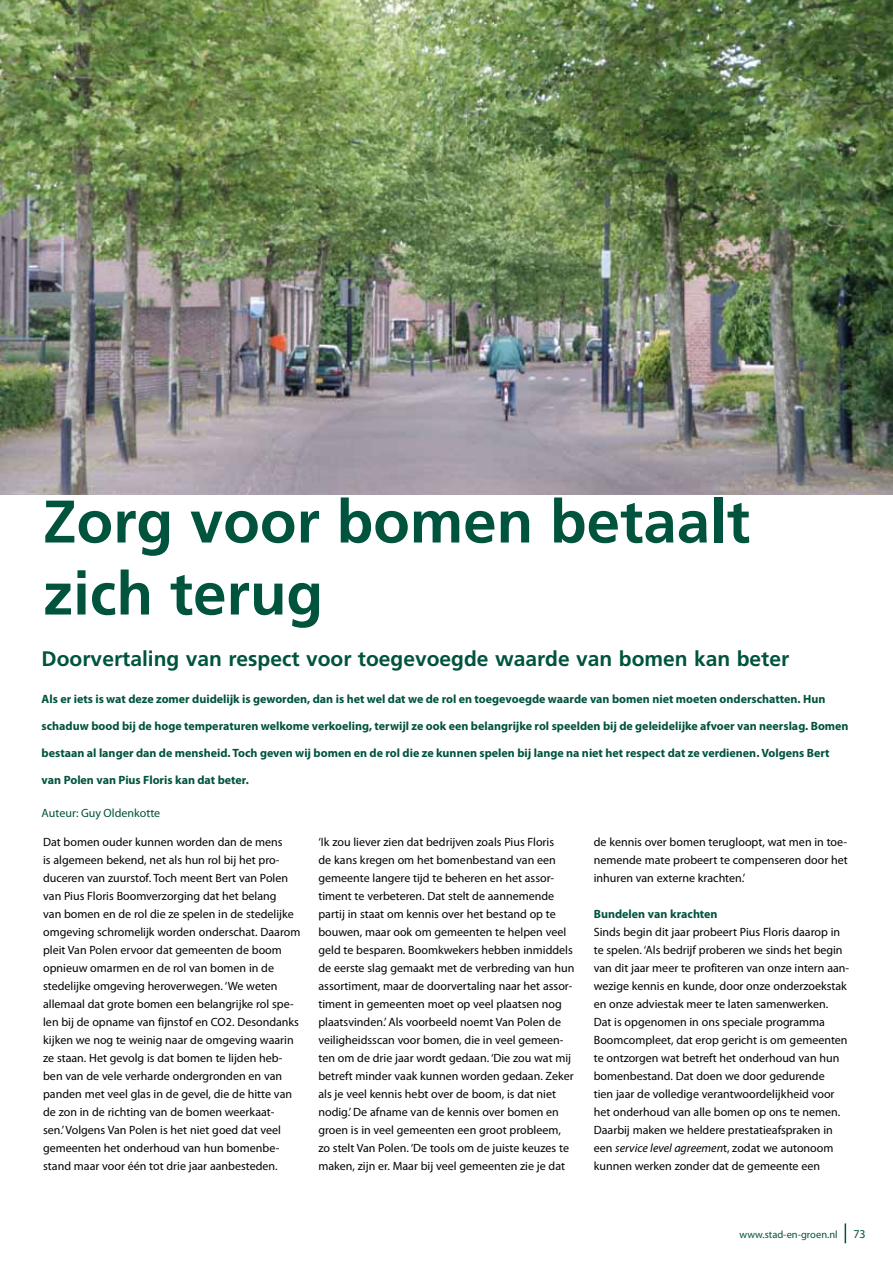
<style>
.page{position:relative;width:893px;height:1263px;background:#fff}
.page>*{position:absolute;margin:0;border:0;box-sizing:border-box;transform-origin:0 0}
.t1{font:700 60px/72px "Frutiger";color:#00533d}
.t2{font:700 21px "Frutiger";color:#00533d}
.t3{font:12px/18px "Myriad Pro";color:#000}
.t4{font:700 12px "Myriad Pro";color:#00533d}
.t5{font:12px "Myriad Pro";color:#00533d}
.t6{font:10.5px "Myriad Pro";color:#00533d}
.s1{font-style:italic}
</style>
<div class="page">
<svg style="left:845px;top:1223px;width:1px;height:20px"></svg>
<img style="left:0;top:0;width:893px;height:494px">
<h1 class="t1" style="left:43px;top:485px;width:708px">Zorg voor bomen betaalt zich terug</h1>
<h2 class="t2" style="left:42px;top:646px;width:749px">Doorvertaling van respect voor toegevoegde waarde van bomen kan beter</h2>
<p class="t4" style="left:42px;top:691px;width:785px">Als er iets is wat deze zomer duidelijk is geworden, dan is het wel dat we de rol en toegevoegde waarde van bomen niet moeten onderschatten. Hun</p>
<p class="t4" style="left:42px;top:718px;width:808px">schaduw bood bij de hoge temperaturen welkome verkoeling, terwijl ze ook een belangrijke rol speelden bij de geleidelijke afvoer van neerslag. Bomen</p>
<p class="t4" style="left:42px;top:745px;width:789px">bestaan al langer dan de mensheid. Toch geven wij bomen en de rol die ze kunnen spelen bij lange na niet het respect dat ze verdienen. Volgens Bert</p>
<p class="t4" style="left:42px;top:772px;width:209px">van Polen van Pius Floris kan dat beter.</p>
<p class="t5" style="left:42px;top:806px;width:120px">Auteur: Guy Oldenkotte</p>
<p class="t3" style="left:43px;top:833px;width:259px">Dat bomen ouder kunnen worden dan de mens<br>is algemeen bekend, net als hun rol bij het pro&shy;duceren van zuurstof. Toch meent Bert van Polen van Pius Floris Boomverzorging dat het belang<br>van bomen en de rol die ze spelen in de stedelijke omgeving schromelijk worden onderschat. Daarom pleit Van Polen ervoor dat gemeenten de boom opnieuw omarmen en de rol van bomen in de stedelijke omgeving heroverwegen. ‘We weten allemaal dat grote bomen een belangrijke rol spe&shy;len bij de opname van fijnstof en CO2. Desondanks kijken we nog te weinig naar de omgeving waarin ze staan. Het gevolg is dat bomen te lijden heb&shy;ben van de vele verharde ondergronden en van panden met veel glas in de gevel, die de hitte van de zon in de richting van de bomen weerkaat-<br>sen.’ Volgens Van Polen is het niet goed dat veel gemeenten het onderhoud van hun bomenbe&shy;stand maar voor één tot drie jaar aanbesteden.</p>
<p class="t3" style="left:318px;top:833px;width:257px">‘Ik zou liever zien dat bedrijven zoals Pius Floris<br>de kans kregen om het bomenbestand van een gemeente langere tijd te beheren en het assor&shy;timent te verbeteren. Dat stelt de aannemende partij in staat om kennis over het bestand op te bouwen, maar ook om gemeenten te helpen veel geld te besparen. Boomkwekers hebben inmiddels de eerste slag gemaakt met de verbreding van hun assortiment, maar de doorvertaling naar het assor&shy;timent in gemeenten moet op veel plaatsen nog plaatsvinden.’ Als voorbeeld noemt Van Polen de veiligheidsscan voor bomen, die in veel gemeen&shy;ten om de drie jaar wordt gedaan. ‘Die zou wat mij betreft minder vaak kunnen worden gedaan. Zeker als je veel kennis hebt over de boom, is dat niet nodig.’ De afname van de kennis over bomen en groen is in veel gemeenten een groot probleem, zo stelt Van Polen. ‘De tools om de juiste keuzes te maken, zijn er. Maar bij veel gemeenten zie je dat</p>
<p class="t3" style="left:594px;top:833px;width:255px;text-align:justify">de kennis over bomen terugloopt, wat men in toe&shy;nemende mate probeert te compenseren door het inhuren van externe krachten.’</p>
<p class="t4" style="left:594px;top:906px;width:125px">Bundelen van krachten</p>
<p class="t3" style="left:594px;top:923px;width:257px">Sinds begin dit jaar probeert Pius Floris daarop in te spelen. ‘Als bedrijf proberen we sinds het begin van dit jaar meer te profiteren van onze intern aan&shy;wezige kennis en kunde, door onze onderzoekstak en onze adviestak meer te laten samenwerken.<br>Dat is opgenomen in ons speciale programma Boomcompleet, dat erop gericht is om gemeenten te ontzorgen wat betreft het onderhoud van hun bomenbestand. Dat doen we door gedurende<br>tien jaar de volledige verantwoordelijkheid voor het onderhoud van alle bomen op ons te nemen.<br>Daarbij maken we heldere prestatieafspraken in een <span class="s1">service level agreemen</span>t, zodat we autonoom kunnen werken zonder dat de gemeente een</p>
<p class="t6" style="left:739px;top:1228px;width:100px">www.stad-en-groen.nl</p>
<p class="t5" style="left:853px;top:1226px;width:14px">73</p>
</div>
